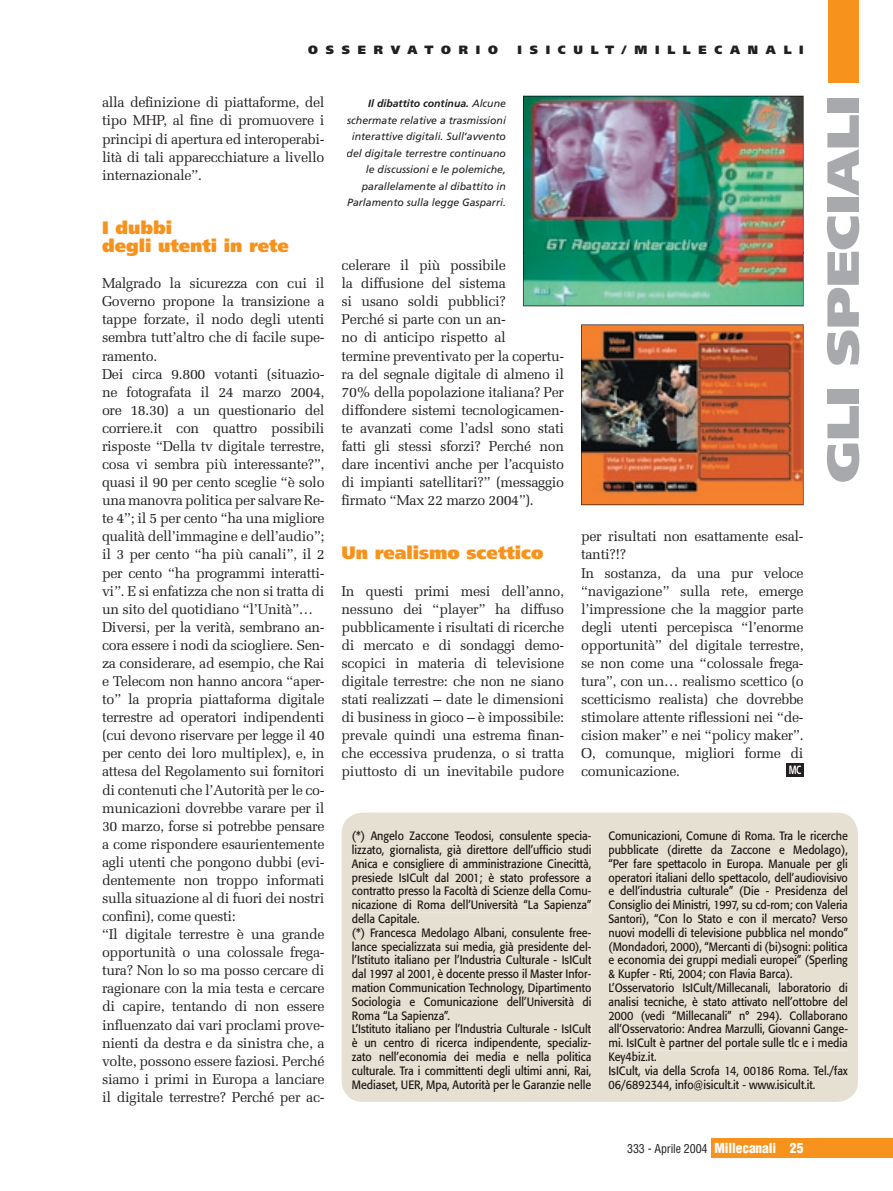
<style>
.page{position:relative;width:893px;height:1191px;background:#fff}
.page>*{position:absolute;margin:0;border:0;box-sizing:border-box;transform-origin:0 0}
.t1{font:900 45px "Frutiger";letter-spacing:-.005em;color:#a8a9ad;scale:1.2 1}
.t2{font:900 18px/18.1px "Frutiger";color:#f7931d}
.t3{font:14.25px/18px "Melior";letter-spacing:-.025em;color:#231f20}
.t4{font:12px/13.8px "Formata";color:#1a1513;scale:.9 1}
.t5{font:900 12px "Frutiger";letter-spacing:.645em;color:#231f20}
.t6{font:condensed 12px "Helvetica";letter-spacing:-.01em;color:#231f20}
.t7{font:700 12px "Frutiger";color:#fff;scale:.7 1}
.t8{font:italic 10.5px/16.5px "Frutiger";color:#231f20;text-align:right}
.s1{font-weight:700}
.s2{font-weight:900;font-size:13.5px;color:#fff}
</style>
<div class="page">
<div style="left:711px;top:1138px;width:182px;height:19px;background:#f7931d"></div>
<div style="left:829px;top:0;width:30px;height:83px;background:#f7931d"></div>
<div style="left:342px;top:812px;width:516px;height:289px;background:#e6e0d3"></div>
<div style="left:353px;top:830px;width:238px;height:13px;background:#e6e0d3"></div>
<div style="left:352px;top:844px;width:239px;height:13px;background:#e6e0d3"></div>
<div style="left:352px;top:858px;width:239px;height:12px;background:#e6e0d3"></div>
<div style="left:352px;top:872px;width:239px;height:12px;background:#e6e0d3"></div>
<div style="left:352px;top:886px;width:239px;height:12px;background:#e6e0d3"></div>
<div style="left:352px;top:899px;width:239px;height:13px;background:#e6e0d3"></div>
<div style="left:352px;top:913px;width:67px;height:13px;background:#e6e0d3"></div>
<div style="left:353px;top:927px;width:238px;height:12px;background:#e6e0d3"></div>
<div style="left:352px;top:941px;width:239px;height:12px;background:#e6e0d3"></div>
<div style="left:352px;top:955px;width:239px;height:12px;background:#e6e0d3"></div>
<div style="left:352px;top:968px;width:239px;height:13px;background:#e6e0d3"></div>
<div style="left:352px;top:982px;width:239px;height:13px;background:#e6e0d3"></div>
<div style="left:352px;top:996px;width:239px;height:12px;background:#e6e0d3"></div>
<div style="left:353px;top:1010px;width:97px;height:12px;background:#e6e0d3"></div>
<div style="left:353px;top:1024px;width:238px;height:12px;background:#e6e0d3"></div>
<div style="left:352px;top:1037px;width:239px;height:13px;background:#e6e0d3"></div>
<div style="left:352px;top:1051px;width:239px;height:13px;background:#e6e0d3"></div>
<div style="left:352px;top:1065px;width:239px;height:12px;background:#e6e0d3"></div>
<div style="left:352px;top:1079px;width:239px;height:12px;background:#e6e0d3"></div>
<div style="left:609px;top:830px;width:239px;height:12px;background:#e6e0d3"></div>
<div style="left:609px;top:844px;width:239px;height:13px;background:#e6e0d3"></div>
<div style="left:609px;top:858px;width:239px;height:12px;background:#e6e0d3"></div>
<div style="left:609px;top:872px;width:239px;height:12px;background:#e6e0d3"></div>
<div style="left:609px;top:886px;width:239px;height:12px;background:#e6e0d3"></div>
<div style="left:609px;top:899px;width:239px;height:13px;background:#e6e0d3"></div>
<div style="left:609px;top:913px;width:239px;height:12px;background:#e6e0d3"></div>
<div style="left:609px;top:927px;width:239px;height:12px;background:#e6e0d3"></div>
<div style="left:609px;top:941px;width:239px;height:12px;background:#e6e0d3"></div>
<div style="left:609px;top:955px;width:239px;height:12px;background:#e6e0d3"></div>
<div style="left:609px;top:968px;width:183px;height:13px;background:#e6e0d3"></div>
<div style="left:609px;top:982px;width:239px;height:12px;background:#e6e0d3"></div>
<div style="left:609px;top:996px;width:239px;height:11px;background:#e6e0d3"></div>
<div style="left:609px;top:1010px;width:239px;height:12px;background:#e6e0d3"></div>
<div style="left:609px;top:1024px;width:239px;height:12px;background:#e6e0d3"></div>
<div style="left:609px;top:1037px;width:239px;height:13px;background:#e6e0d3"></div>
<div style="left:609px;top:1051px;width:47px;height:13px;background:#e6e0d3"></div>
<div style="left:609px;top:1065px;width:239px;height:11px;background:#e6e0d3"></div>
<div style="left:609px;top:1079px;width:206px;height:11px;background:#e6e0d3"></div>
<img style="left:581px;top:325px;width:222px;height:180px">
<img style="left:571px;top:96px;width:233px;height:210px">
<img style="left:523px;top:253px;width:280px;height:53px">
<img style="left:523px;top:96px;width:48px;height:158px">
<img style="left:756px;top:96px;width:47px;height:158px">
<img style="left:570px;top:96px;width:187px;height:53px">
<div style="left:786px;top:763px;width:18px;height:13px;background:#231f20"></div>
<p class="t5" style="left:308px;top:43px;width:191px">OSSERVATORIO</p>
<p class="t5" style="left:517px;top:43px;width:288px">ISICULT/MILLECANALI</p>
<p class="t3" style="left:102px;top:93px;width:224px;text-align:justify">alla definizione di piattaforme, del tipo MHP, al fine di promuovere i principi di apertura ed interoperabi&shy;lità di tali apparecchiature a livello internazionale”.</p>
<p class="t2" style="left:102px;top:218px;width:188px">I dubbi<br>degli utenti in rete</p>
<p class="t3" style="left:102px;top:274px;width:224px">Malgrado la sicurezza con cui il Governo propone la transizione a tappe forzate, il nodo degli utenti sembra tutt’altro che di facile supe&shy;ramento.<br>Dei circa 9.800 votanti (situazio&shy;ne fotografata il 24 marzo 2004, ore 18.30) a un questionario del corriere.it con quattro possibili risposte “Della tv digitale terrestre, cosa vi sembra più interessante?”, quasi il 90 per cento sceglie “è solo una manovra politica per salvare Re&shy;te 4”; il 5 per cento “ha una migliore qualità dell’immagine e dell’audio”; il 3 per cento “ha più canali”, il 2 per cento “ha programmi interatti&shy;vi”. E si enfatizza che non si tratta di un sito del quotidiano “l’Unità”… Diversi, per la verità, sembrano an&shy;cora essere i nodi da sciogliere. Sen&shy;za considerare, ad esempio, che Rai e Telecom non hanno ancora “aper&shy;to” la propria piattaforma digitale terrestre ad operatori indipendenti (cui devono riservare per legge il 40 per cento dei loro multiplex), e, in attesa del Regolamento sui fornitori di contenuti che l’Autorità per le co&shy;municazioni dovrebbe varare per il 30 marzo, forse si potrebbe pensare a come rispondere esaurientemente agli utenti che pongono dubbi (evi&shy;dentemente non troppo informati sulla situazione al di fuori dei nostri confini), come questi:<br>“Il digitale terrestre è una grande opportunità o una colossale frega&shy;tura? Non lo so ma posso cercare di ragionare con la mia testa e cercare di capire, tentando di non essere influenzato dai vari proclami prove&shy;nienti da destra e da sinistra che, a volte, possono essere faziosi. Perché siamo i primi in Europa a lanciare il digitale terrestre? Perché per ac-</p>
<p class="t8" style="left:347px;top:96px;width:161px"><span class="s1">Il dibattito continua.</span> Alcune schermate relative a trasmissioni interattive digitali. Sull’avvento del digitale terrestre continuano le discussioni e le polemiche, parallelamente al dibattito in Parlamento sulla legge Gasparri.</p>
<p class="t3" style="left:342px;top:256px;width:224px">celerare il più possibile<br>la diffusione del sistema<br>si usano soldi pubblici?<br>Perché si parte con un an-<br>no di anticipo rispetto al<br>termine preventivato per la copertu&shy;ra del segnale digitale di almeno il<br>70% della popolazione italiana? Per diffondere sistemi tecnologicamen&shy;te avanzati come l’adsl sono stati fatti gli stessi sforzi? Perché non dare incentivi anche per l’acquisto di impianti satellitari?” (messaggio firmato “Max 22 marzo 2004”).</p>
<p class="t2" style="left:342px;top:544px;width:203px">Un realismo scettico</p>
<p class="t3" style="left:342px;top:582px;width:224px;text-align:justify">In questi primi mesi dell’anno, nessuno dei “player” ha diffuso pubblicamente i risultati di ricerche di mercato e di sondaggi demo&shy;scopici in materia di televisione digitale terrestre: che non ne siano stati realizzati – date le dimensioni di business in gioco – è impossibile: prevale quindi una estrema finan&shy;che eccessiva prudenza, o si tratta piuttosto di un inevitabile pudore</p>
<p class="t3" style="left:581px;top:527px;width:224px">per risultati non esattamente esal&shy;tanti?!?<br>In sostanza, da una pur veloce “navigazione” sulla rete, emerge l’impressione che la maggior parte degli utenti percepisca “l’enorme opportunità” del digitale terrestre, se non come una “colossale frega&shy;tura”, con un… realismo scettico (o scetticismo realista) che dovrebbe stimolare attente riflessioni nei “de&shy;cision maker” e nei “policy maker”.<br>O, comunque, migliori forme di comunicazione.</p>
<p class="t7" style="left:789px;top:763px;width:19px">MC</p>
<h1 class="t1" style="left:816px;top:483px;width:324px;rotate:-90deg">GLI SPECIALI</h1>
<p class="t4" style="left:352px;top:829px;width:268px">(*) Angelo Zaccone Teodosi, consulente specia&shy;lizzato, giornalista, già direttore dell’ufficio studi Anica e consigliere di amministrazione Cinecittà, presiede IsICult dal 2001; è stato professore a contratto presso la Facoltà di Scienze della Comu&shy;nicazione di Roma dell’Università “La Sapienza” della Capitale.<br>(*) Francesca Medolago Albani, consulente free&shy;lance specializzata sui media, già presidente del&shy;l’Istituto italiano per l’Industria Culturale - IsICult dal 1997 al 2001, è docente presso il Master Infor&shy;mation Communication Technology, Dipartimento Sociologia e Comunicazione dell’Università di Roma “La Sapienza”.<br>L’Istituto italiano per l’Industria Culturale - IsICult è un centro di ricerca indipendente, specializ&shy;zato nell’economia dei media e nella politica culturale. Tra i committenti degli ultimi anni, Rai, Mediaset, UER, Mpa, Autorità per le Garanzie nelle</p>
<p class="t4" style="left:608px;top:829px;width:268px">Comunicazioni, Comune di Roma. Tra le ricerche pubblicate (dirette da Zaccone e Medolago), “Per fare spettacolo in Europa. Manuale per gli operatori italiani dello spettacolo, dell’audiovisivo e dell’industria culturale” (Die - Presidenza del Consiglio dei Ministri, 1997, su cd-rom; con Valeria Santori), “Con lo Stato e con il mercato? Verso nuovi modelli di televisione pubblica nel mondo” (Mondadori, 2000), “Mercanti di (bi)sogni: politica e economia dei gruppi mediali europei” (Sperling &amp; Kupfer - Rti, 2004; con Flavia Barca).<br>L’Osservatorio IsICult/Millecanali, laboratorio di analisi tecniche, è stato attivato nell’ottobre del 2000 (vedi “Millecanali” n° 294). Collaborano all’Osservatorio: Andrea Marzulli, Giovanni Gange&shy;mi. IsICult è partner del portale sulle tlc e i media Key4biz.it.<br>IsICult, via della Scrofa 14, 00186 Roma. Tel./fax 06/6892344, info@isicult.it - www.isicult.it.</p>
<p class="t6" style="left:627px;top:1141px;width:178px">333 - Aprile 2004 <span class="s2">Millecanali 25</span></p>
</div>
